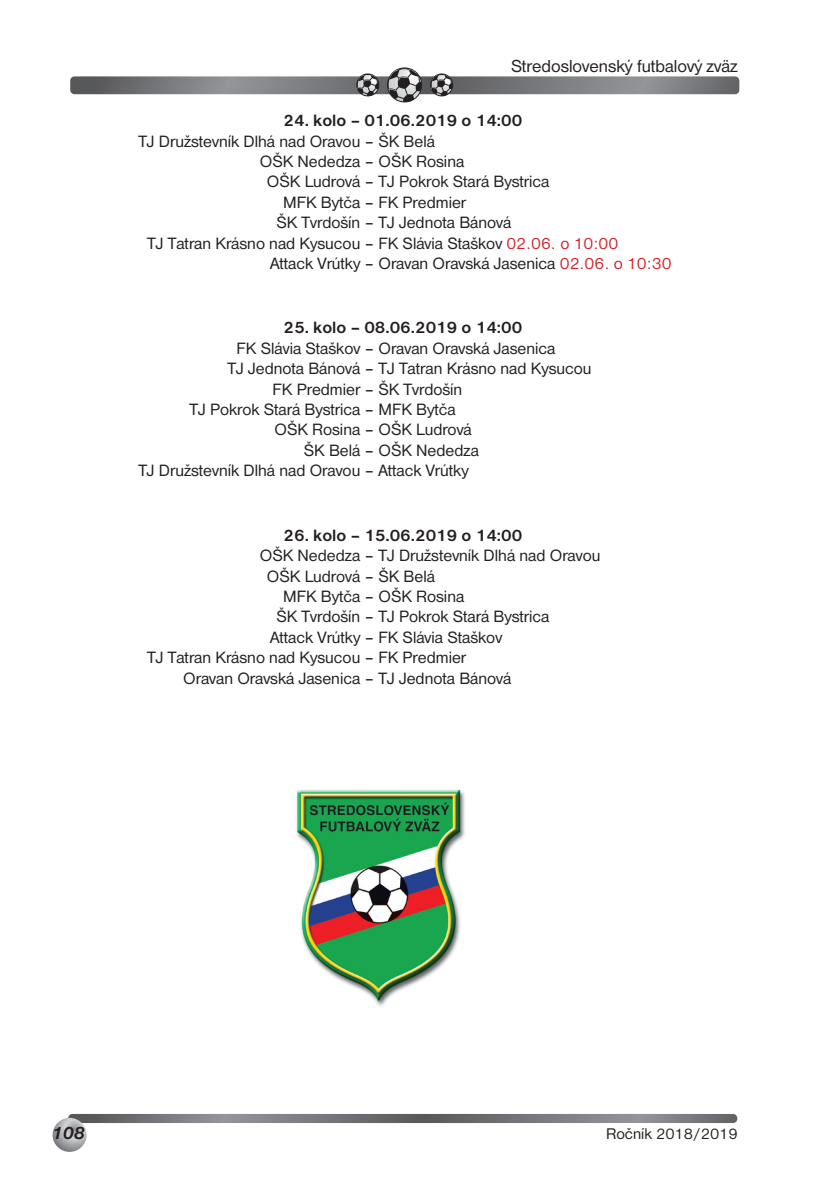
<style>
.page{position:relative;width:840px;height:1191px;background:#fff}
.page>*{position:absolute;margin:0;border:0;box-sizing:border-box;transform-origin:0 0}
.t1{font:18px "Nimbus San DEE";color:#231f20}
.t2{font:italic 700 18px "Nimbus San DEE";color:#231f20}
.t3{font:17px "Nimbus San DEE";color:#231f20}
.t4{font:700 17px "Nimbus San DEE";color:#231f20}
.t5{font:16px "Nimbus San DEE";color:#231f20}
.s1{color:#d1232a}
</style>
<div class="page">
<svg style="left:68px;top:1114px;width:669px;height:9px;background:#76777a"></svg>
<svg style="left:53px;top:1117px;width:34px;height:34px"></svg>
<svg style="left:70px;top:67px;width:669px;height:36px"></svg>
<img style="left:296px;top:789px;width:169px;height:217px">
<p class="t1" style="left:510px;top:56px;width:228px">Stredoslovenský futbalový zväz</p>
<p class="t4" style="left:283px;top:111px;width:240px">24. kolo – 01.06.2019 o 14:00</p>
<p class="t3" style="left:138px;top:131px;width:298px">TJ Družstevník Dlhá nad Oravou – ŠK Belá</p>
<p class="t3" style="left:260px;top:152px;width:206px">OŠK Nededza – OŠK Rosina</p>
<p class="t3" style="left:267px;top:172px;width:284px">OŠK Ludrová – TJ Pokrok Stará Bystrica</p>
<p class="t3" style="left:283px;top:193px;width:184px">MFK Bytča – FK Predmier</p>
<p class="t3" style="left:276px;top:213px;width:236px">ŠK Tvrdošín – TJ Jednota Bánová</p>
<p class="t3" style="left:147px;top:233px;width:472px">TJ Tatran Krásno nad Kysucou – FK Slávia Staškov <span class="s1">02.06. o 10:00</span></p>
<p class="t3" style="left:270px;top:254px;width:402px">Attack Vrútky – Oravan Oravská Jasenica <span class="s1">02.06. o 10:30</span></p>
<p class="t4" style="left:283px;top:318px;width:240px">25. kolo – 08.06.2019 o 14:00</p>
<p class="t3" style="left:236px;top:339px;width:320px">FK Slávia Staškov – Oravan Oravská Jasenica</p>
<p class="t3" style="left:227px;top:359px;width:365px">TJ Jednota Bánová – TJ Tatran Krásno nad Kysucou</p>
<p class="t3" style="left:272px;top:379px;width:191px">FK Predmier – ŠK Tvrdošín</p>
<p class="t3" style="left:189px;top:400px;width:267px">TJ Pokrok Stará Bystrica – MFK Bytča</p>
<p class="t3" style="left:274px;top:420px;width:199px">OŠK Rosina – OŠK Ludrová</p>
<p class="t3" style="left:303px;top:441px;width:176px">ŠK Belá – OŠK Nededza</p>
<p class="t3" style="left:138px;top:461px;width:331px">TJ Družstevník Dlhá nad Oravou – Attack Vrútky</p>
<p class="t4" style="left:283px;top:525px;width:240px">26. kolo – 15.06.2019 o 14:00</p>
<p class="t3" style="left:260px;top:546px;width:342px">OŠK Nededza – TJ Družstevník Dlhá nad Oravou</p>
<p class="t3" style="left:267px;top:566px;width:169px">OŠK Ludrová – ŠK Belá</p>
<p class="t3" style="left:283px;top:587px;width:182px">MFK Bytča – OŠK Rosina</p>
<p class="t3" style="left:276px;top:607px;width:274px">ŠK Tvrdošín – TJ Pokrok Stará Bystrica</p>
<p class="t3" style="left:270px;top:627px;width:233px">Attack Vrútky – FK Slávia Staškov</p>
<p class="t3" style="left:147px;top:648px;width:320px">TJ Tatran Krásno nad Kysucou – FK Predmier</p>
<p class="t3" style="left:183px;top:668px;width:329px">Oravan Oravská Jasenica – TJ Jednota Bánová</p>
<p class="t2" style="left:52px;top:1123px;width:35px">108</p>
<p class="t5" style="left:605px;top:1125px;width:133px">Ročník 2018/2019</p>
</div>
